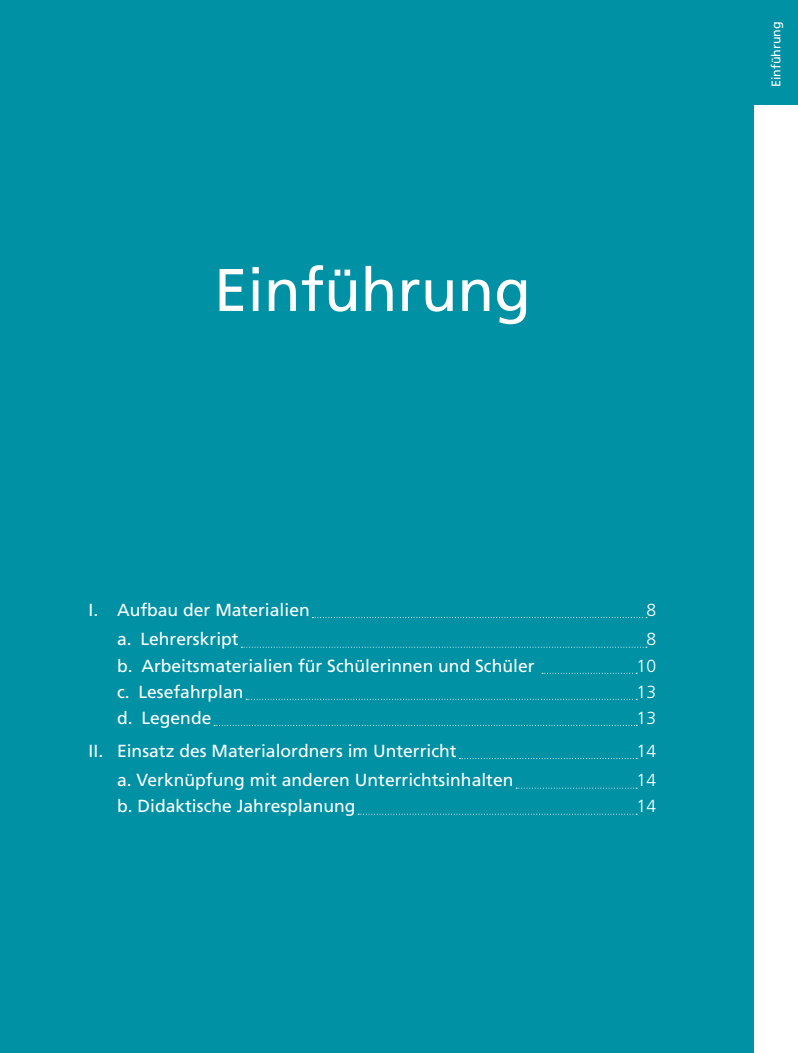
<style>
.page{position:relative;width:798px;height:1053px;background:#fff}
.page>*{position:absolute;margin:0;border:0;box-sizing:border-box;transform-origin:0 0}
.t1{font:60px "Frutiger LT Std";color:#fff}
.t2{font:17.5px "Frutiger LT Std";color:#fff}
.t3{font:300 17.5px "Frutiger LT Std";color:#fff}
.t4{font:12.5px "Frutiger LT Std";color:#fff}
</style>
<div class="page">
<div style="left:0;top:0;width:797px;height:1052px;background:#0091a4"></div>
<div style="left:753px;top:105px;width:44px;height:105px;background:#fff"></div>
<div style="left:753px;top:210px;width:44px;height:106px;background:#fff"></div>
<div style="left:753px;top:316px;width:44px;height:105px;background:#fff"></div>
<div style="left:753px;top:421px;width:44px;height:105px;background:#fff"></div>
<div style="left:753px;top:526px;width:44px;height:105px;background:#fff"></div>
<div style="left:753px;top:631px;width:44px;height:106px;background:#fff"></div>
<div style="left:753px;top:737px;width:44px;height:105px;background:#fff"></div>
<div style="left:753px;top:842px;width:44px;height:105px;background:#fff"></div>
<div style="left:753px;top:947px;width:44px;height:105px;background:#fff"></div>
<svg style="left:312px;top:617px;width:334px;height:1px"></svg>
<svg style="left:241px;top:646px;width:405px;height:1px"></svg>
<svg style="left:542px;top:672px;width:95px;height:1px"></svg>
<svg style="left:246px;top:698px;width:391px;height:1px"></svg>
<svg style="left:214px;top:725px;width:423px;height:1px"></svg>
<svg style="left:459px;top:758px;width:178px;height:1px"></svg>
<svg style="left:516px;top:787px;width:121px;height:1px"></svg>
<svg style="left:358px;top:813px;width:279px;height:1px"></svg>
<h1 class="t1" style="left:214px;top:255px;width:318px">Einführung</h1>
<p class="t2" style="left:89px;top:599px;width:222px">I. Aufbau der Materialien</p>
<p class="t3" style="left:646px;top:600px;width:11px">8</p>
<p class="t2" style="left:117px;top:629px;width:123px">a. Lehrerskript</p>
<p class="t3" style="left:646px;top:629px;width:11px">8</p>
<p class="t2" style="left:117px;top:655px;width:419px">b. Arbeitsmaterialien für Schülerinnen und Schüler</p>
<p class="t3" style="left:636px;top:655px;width:21px">10</p>
<p class="t2" style="left:117px;top:681px;width:128px">c. Lesefahrplan</p>
<p class="t3" style="left:636px;top:681px;width:21px">13</p>
<p class="t2" style="left:117px;top:707px;width:96px">d. Legende</p>
<p class="t3" style="left:636px;top:707px;width:21px">13</p>
<p class="t2" style="left:89px;top:740px;width:369px">II. Einsatz des Materialordners im Unterricht</p>
<p class="t3" style="left:636px;top:740px;width:21px">14</p>
<p class="t2" style="left:117px;top:770px;width:398px">a. Verknüpfung mit anderen Unterrichtsinhalten</p>
<p class="t3" style="left:636px;top:770px;width:21px">14</p>
<p class="t2" style="left:117px;top:796px;width:240px">b. Didaktische Jahresplanung</p>
<p class="t3" style="left:636px;top:796px;width:21px">14</p>
<p class="t4" style="left:768px;top:87px;width:67px;rotate:-90deg">Einführung</p>
</div>
